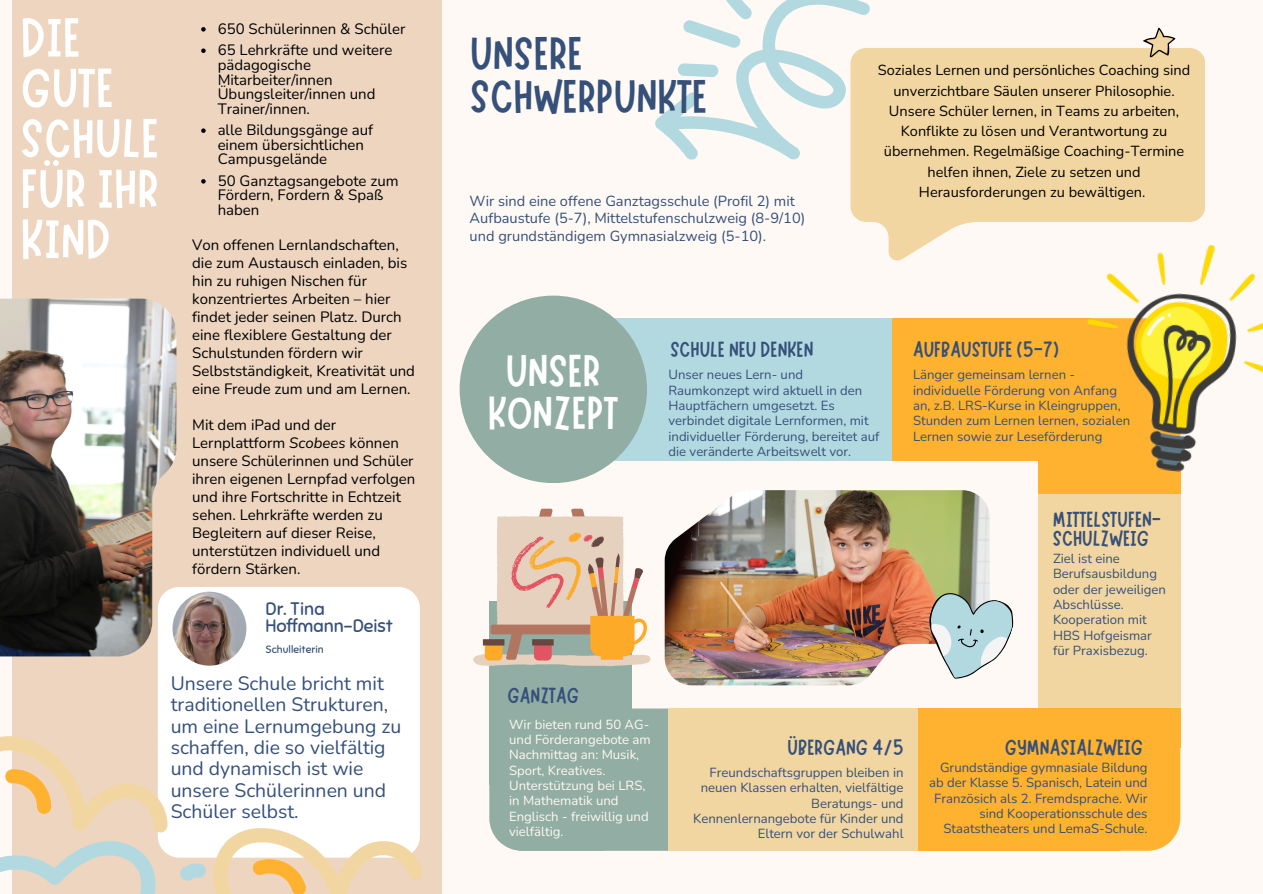
<style>
.page{position:relative;width:1263px;height:894px;background:#fff}
.page>*{position:absolute;margin:0;border:0;box-sizing:border-box;transform-origin:0 0}
.t1{font:55.5px/50.4px "Marykate";color:#fff}
.t2{font:47.1px/42.8px "Marykate";color:#355079}
.t3{font:46.05px/41.7px "Marykate";color:#fff;text-align:center}
.t4{font:21.9px/19.6px "Marykate";color:#355079}
.t5{font:19.35px/21.3px "Nunito";color:#355079}
.t6{font:18.15px/16.5px "Sniglet";color:#355079}
.t7{font:15px/18px "Nunito";color:#000}
.t8{font:14.55px/20.2px "Nunito";color:#000;text-align:center}
.t9{font:14.55px/17.5px "Nunito";color:#355079}
.t10{font:13.2px/15.3px "Nunito";color:#355079}
.t11{font:13.2px/15.3px "Nunito";color:#fef9f4}
.t12{font:10.65px "Sniglet";color:#355079}
.s1{font-style:italic}
</style>
<div class="page">
<div style="left:0;top:0;width:1263px;height:893px;background:#fef9f4"></div>
<div style="left:891px;top:318px;width:202px;height:142px;background:#ffb22f"></div>
<div style="left:580px;top:318px;width:312px;height:142px;background:#b3d9e0"></div>
<div style="left:1038px;top:493px;width:142px;height:229px;background:#f2d6a1"></div>
<div style="left:1038px;top:454px;width:142px;height:39px;background:#ffb22f"></div>
<div style="left:460px;top:295px;width:187px;height:188px;background:#92ada4;border-radius:50%"></div>
<div style="left:1038px;top:708px;width:142px;height:40px;background:#ffb22f"></div>
<div style="left:1120px;top:748px;width:60px;height:102px;background:#ffb22f"></div>
<div style="left:918px;top:708px;width:202px;height:142px;background:#ffb22f"></div>
<div style="left:489px;top:601px;width:142px;height:183px;background:#92ada4"></div>
<div style="left:668px;top:708px;width:250px;height:142px;background:#f2d6a1"></div>
<div style="left:489px;top:708px;width:179px;height:142px;background:#92ada4"></div>
<div style="left:12px;top:0;width:430px;height:893px;background:#edd5c0"></div>
<img style="left:0;top:298px;width:176px;height:358px">
<div style="left:158px;top:586px;width:262px;height:271px;background:#fff;border-radius:21px"></div>
<img style="left:173px;top:591px;width:73px;height:74px;border-radius:50%">
<img style="left:665px;top:490px;width:324px;height:195px">
<svg style="left:915px;top:583px;width:99px;height:102px"></svg>
<svg style="left:0;top:708px;width:423px;height:185px"></svg>
<svg style="left:850px;top:48px;width:355px;height:212px;background:#f3daab"></svg>
<svg style="left:1140px;top:27px;width:35px;height:36px"></svg>
<svg style="left:655px;top:0;width:222px;height:170px"></svg>
<img style="left:1073px;top:233px;width:190px;height:248px">
<svg style="left:473px;top:508px;width:177px;height:158px"></svg>
<svg style="left:201px;top:27px;width:5px;height:5px"></svg>
<svg style="left:201px;top:48px;width:5px;height:5px"></svg>
<svg style="left:201px;top:128px;width:5px;height:5px"></svg>
<svg style="left:201px;top:179px;width:5px;height:4px"></svg>
<p class="t1" style="left:21px;top:7px;width:140px">DIE<br>GUTE<br>SCHULE<br>FÜR IHR<br>KIND</p>
<h4 class="t7" style="left:218px;top:20px;width:189px">650 Schülerinnen &amp; Schüler</h4>
<p class="t7" style="left:218px;top:43px;width:176px;line-height:14.7px">65 Lehrkräfte und weitere pädagogische<br>Mitarbeiter/innen<br>Übungsleiter/innen und<br>Trainer/innen.</p>
<h4 class="t7" style="left:218px;top:123px;width:157px;line-height:14.7px">alle Bildungsgänge auf einem übersichtlichen<br>Campusgelände</h4>
<p class="t7" style="left:218px;top:173px;width:182px;line-height:14.7px">50 Ganztagsangebote zum<br>Fördern, Fordern &amp; Spaß haben</p>
<p class="t7" style="left:192px;top:236px;width:224px">Von offenen Lernlandschaften, die zum Austausch einladen, bis hin zu ruhigen Nischen für konzentriertes Arbeiten – hier findet jeder seinen Platz. Durch eine flexiblere Gestaltung der<br>Schulstunden fördern wir<br>Selbstständigkeit, Kreativität und eine Freude zum und am Lernen.</p>
<p class="t7" style="left:192px;top:416px;width:225px">Mit dem iPad und der<br>Lernplattform <span class="s1">Scobees</span> können unsere Schülerinnen und Schüler ihren eigenen Lernpfad verfolgen und ihre Fortschritte in Echtzeit sehen. Lehrkräfte werden zu<br>Begleitern auf dieser Reise, unterstützen individuell und fördern Stärken.</p>
<h5 class="t6" style="left:266px;top:600px;width:129px">Dr. Tina<br>Hoffmann-Deist</h5>
<h6 class="t12" style="left:266px;top:642px;width:60px">Schulleiterin</h6>
<h3 class="t5" style="left:171px;top:672px;width:232px">Unsere Schule bricht mit traditionellen Strukturen, um eine Lernumgebung zu schaffen, die so vielfältig und dynamisch ist wie unsere Schülerinnen und<br>Schüler selbst.</h3>
<h2 class="t2" style="left:470px;top:28px;width:239px">UNSERE<br>SCHWERPUNKTE</h2>
<h5 class="t9" style="left:470px;top:192px;width:337px">Wir sind eine offene Ganztagsschule (Profil 2) mit<br>Aufbaustufe (5-7), Mittelstufenschulzweig (8-9/10) und grundständigem Gymnasialzweig (5-10).</h5>
<p class="t8" style="left:878px;top:60px;width:314px">Soziales Lernen und persönliches Coaching sind unverzichtbare Säulen unserer Philosophie.<br>Unsere Schüler lernen, in Teams zu arbeiten, Konflikte zu lösen und Verantwortung zu übernehmen. Regelmäßige Coaching-Termine helfen ihnen, Ziele zu setzen und Herausforderungen zu bewältigen.</p>
<p class="t3" style="left:488px;top:345px;width:132px">UNSER<br>KONZEPT</p>
<h3 class="t4" style="left:670px;top:337px;width:145px">SCHULE NEU DENKEN</h3>
<h5 class="t4" style="left:913px;top:337px;width:148px">AUFBAUSTUFE (5-7)</h5>
<p class="t10" style="left:668px;top:367px;width:212px">Unser neues Lern- und<br>Raumkonzept wird aktuell in den<br>Hauptfächern umgesetzt. Es verbindet digitale Lernformen, mit individueller Förderung, bereitet auf die veränderte Arbeitswelt vor.</p>
<p class="t10" style="left:913px;top:367px;width:219px">Länger gemeinsam lernen - individuelle Förderung von Anfang an, z.B. LRS-Kurse in Kleingruppen, Stunden zum Lernen lernen, sozialen Lernen sowie zur Leseförderung</p>
<h3 class="t4" style="left:508px;top:682px;width:73px">GANZTAG</h3>
<h6 class="t11" style="left:509px;top:716px;width:143px">Wir bieten rund 50 AG&shy;und Förderangebote am<br>Nachmittag an: Musik,<br>Sport, Kreatives.<br>Unterstützung bei LRS, in Mathematik und<br>Englisch - freiwillig und vielfältig.</h6>
<h3 class="t4" style="left:1053px;top:506px;width:110px">MITTELSTUFEN-<br>SCHULZWEIG</h3>
<h5 class="t10" style="left:1053px;top:551px;width:114px">Ziel ist eine<br>Berufsausbildung oder der jeweiligen<br>Abschlüsse.<br>Kooperation mit<br>HBS Hofgeismar für Praxisbezug.</h5>
<h3 class="t4" style="left:788px;top:735px;width:117px">ÜBERGANG 4/5</h3>
<h2 class="t10" style="left:693px;top:764px;width:212px;text-align:right">Freundschaftsgruppen bleiben in neuen Klassen erhalten, vielfältige<br>Beratungs- und<br>Kennenlernangebote für Kinder und<br>Eltern vor der Schulwahl</h2>
<h3 class="t4" style="left:1005px;top:735px;width:140px">GYMNASIALZWEIG</h3>
<p class="t10" style="left:929px;top:760px;width:220px;text-align:right">Grundständige gymnasiale Bildung ab der Klasse 5. Spanisch, Latein und Französich als 2. Fremdsprache. Wir sind Kooperationsschule des Staatstheaters und LemaS-Schule.</p>
</div>
